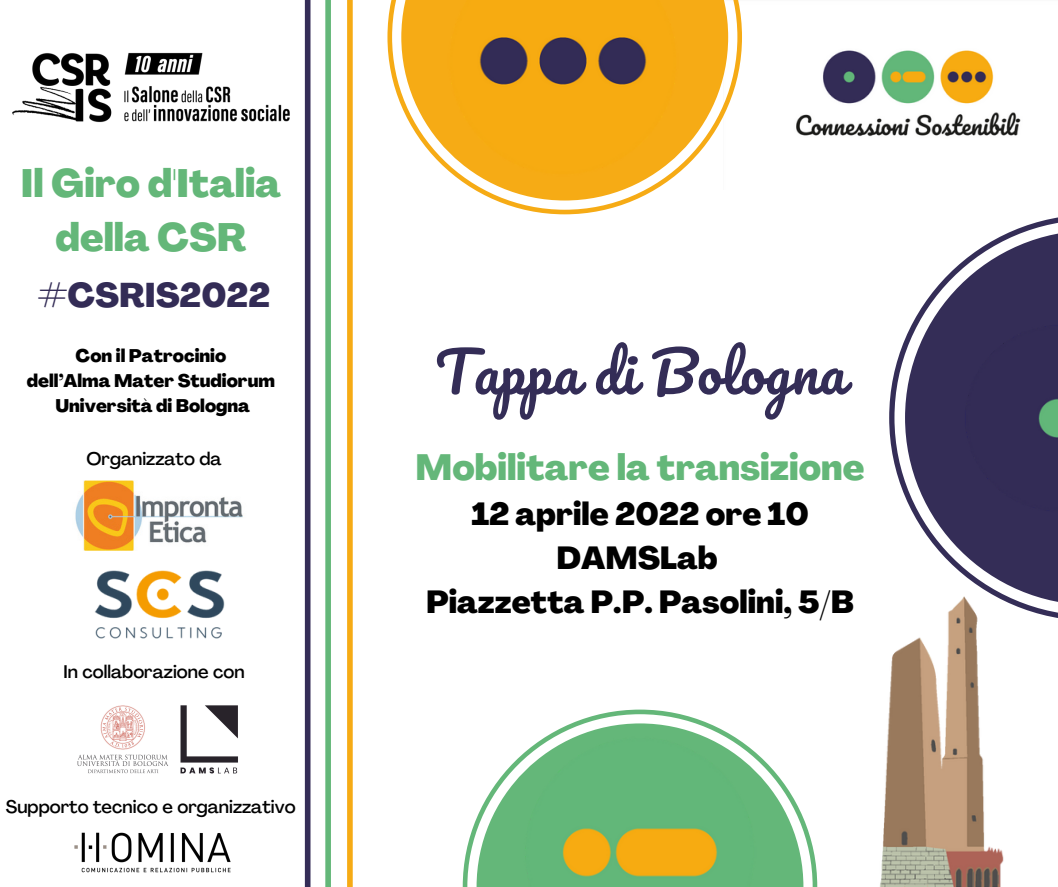
<style>
.page{position:relative;width:1058px;height:887px;background:#fff}
.page>*{position:absolute;margin:0;border:0;box-sizing:border-box;transform-origin:0 0}
.t1{font:55.5px "Pacifico";color:#342d57}
.t2{font:800 39px/54px "Agrandir";color:#64b779;text-align:center}
.t3{font:800 36px "Agrandir";color:#64b779}
.t4{font:800 33.75px "Agrandir";color:#332c56}
.t5{font:800 31.5px "Agrandir";color:#000}
.t6{font:500 18px "Agrandir";color:#000}
.t7{font:800 18px "Agrandir";color:#000}
</style>
<div class="page">
<div style="left:325px;top:0;width:6px;height:886px;background:#64b779"></div>
<div style="left:347px;top:0;width:6px;height:886px;background:#f6ab15"></div>
<img style="left:880px;top:621px;width:124px;height:265px">
<div style="left:305px;top:0;width:5px;height:886px;background:#342d57"></div>
<img style="left:796px;top:50px;width:225px;height:87px">
<svg style="left:948px;top:217px;width:110px;height:404px"></svg>
<img style="left:12px;top:52px;width:278px;height:71px">
<img style="left:462px;top:709px;width:356px;height:177px">
<img style="left:889px;top:230px;width:169px;height:375px">
<img style="left:347px;top:0;width:395px;height:290px">
<img style="left:75px;top:480px;width:168px;height:70px">
<img style="left:95px;top:570px;width:130px;height:69px">
<img style="left:74px;top:832px;width:157px;height:41px">
<img style="left:77px;top:705px;width:161px;height:69px">
<p class="t2" style="left:21px;top:160px;width:262px">Il Giro d'Italia della CSR</p>
<p class="t4" style="left:38px;top:281px;width:234px">#CSRIS2022</p>
<p class="t7" style="left:76px;top:348px;width:152px">Con il Patrocinio</p>
<p class="t7" style="left:27px;top:373px;width:249px">dell’Alma Mater Studiorum</p>
<p class="t7" style="left:55px;top:398px;width:196px">Università di Bologna</p>
<p class="t6" style="left:86px;top:451px;width:137px">Organizzato da</p>
<p class="t6" style="left:64px;top:664px;width:182px">In collaborazione con</p>
<p class="t6" style="left:6px;top:799px;width:291px">Supporto tecnico e organizzativo</p>
<p class="t1" style="left:435px;top:343px;width:412px">Tappa di Bologna</p>
<p class="t3" style="left:415px;top:453px;width:450px">Mobilitare la transizione</p>
<p class="t5" style="left:471px;top:501px;width:339px">12 aprile 2022 ore 10</p>
<p class="t5" style="left:556px;top:545px;width:163px">DAMSLab</p>
<p class="t5" style="left:426px;top:589px;width:429px">Piazzetta P.P. Pasolini, 5/B</p>
</div>
